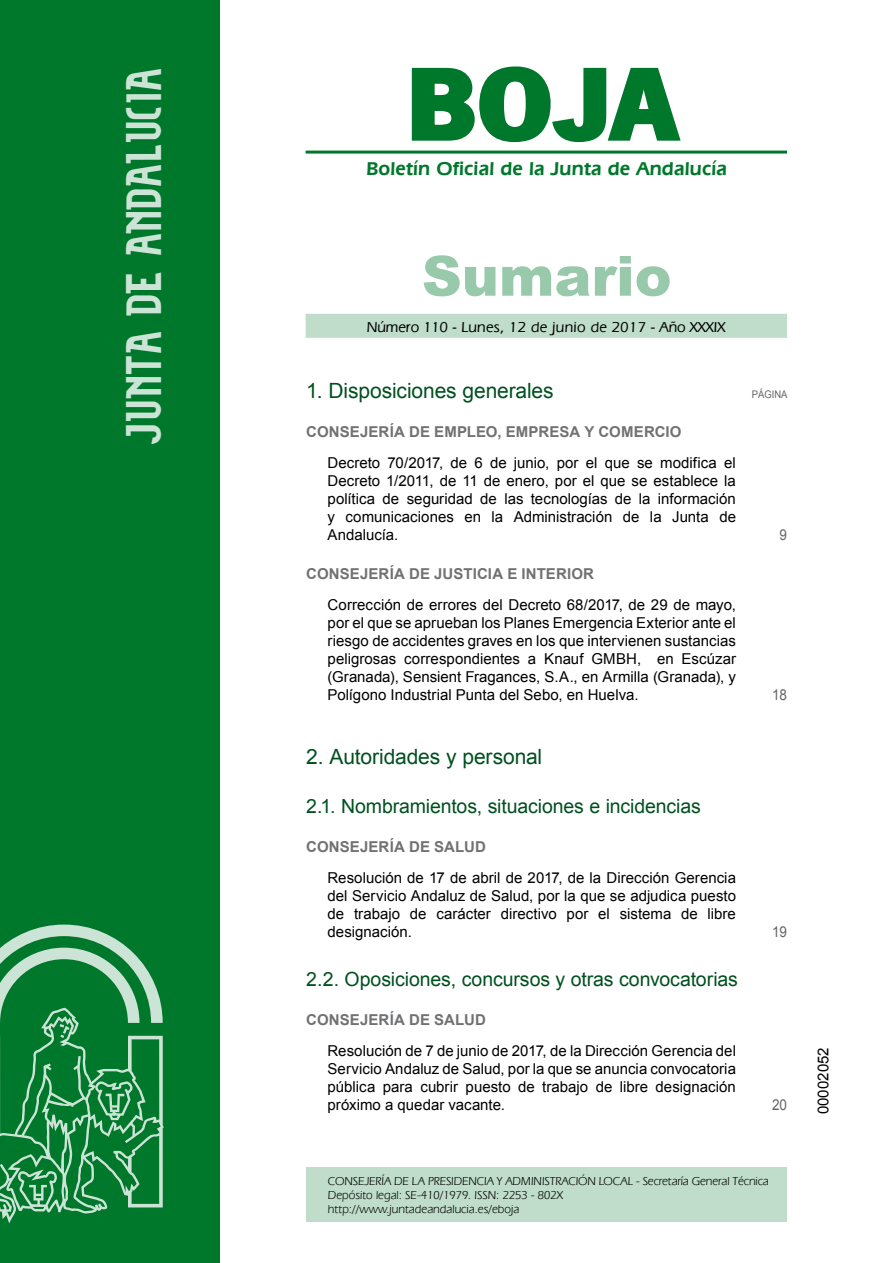
<style>
.page{position:relative;width:893px;height:1263px;background:#fff}
.page>*{position:absolute;margin:0;border:0;box-sizing:border-box;transform-origin:0 0}
.t1{font:700 105px "News Got T";color:#00782c;scale:1.14 1}
.t2{font:900 55.5px "Arial";color:#99c9ab}
.t3{font:27px "Alfabeto Andaluz Nuevo";color:#cce4d5}
.t4{font:21px "Arial";letter-spacing:-.005em;color:#00501f}
.t5{font:19.5px "Arial";letter-spacing:-.005em;color:#00501f}
.t6{font:600 19.5px "Eras IT Cby BT";letter-spacing:.01em;color:#00782c}
.t7{font:15px/18px "Arial";color:#000;text-align:justify}
.t8{font:700 15px "Arial";letter-spacing:.01em;color:#707173}
.t9{font:500 15px "Eras IT Cby BT";letter-spacing:.025em;color:#000}
.t10{font:15px "Arial";color:#646567;scale:.9 1}
.t11{font:12px/13.8px "Eras IT Cby BT";letter-spacing:-.01em;color:#000}
.t12{font:10.5px "Arial";color:#646567;scale:.9 1}
</style>
<div class="page">
<hr style="left:305px;top:151px;width:482px;height:3px;background:#00782c">
<div style="left:305px;top:314px;width:482px;height:24px;background:#bfddca"></div>
<div style="left:0;top:0;width:219px;height:1263px;background:#00782c"></div>
<svg style="left:0;top:925px;width:164px;height:298px"></svg>
<div style="left:306px;top:1167px;width:481px;height:55px;background:#bfddca"></div>
<svg style="left:411px;top:66px;width:270px;height:77px"></svg>
<h3 class="t3" style="left:136px;top:446px;width:379px;rotate:-90deg">JUNTA DE ANDALUCIA</h3>
<h1 class="t1" style="left:405px;top:42px;width:240px">BOJA</h1>
<h3 class="t6" style="left:366px;top:157px;width:362px">Boletín Oficial de la Junta de Andalucía</h3>
<h2 class="t2" style="left:422px;top:236px;width:251px">Sumario</h2>
<p class="t9" style="left:367px;top:317px;width:360px">Número 110 - Lunes, 12 de junio de 2017 - Año XXXIX</p>
<h3 class="t4" style="left:306px;top:377px;width:249px">1. Disposiciones generales</h3>
<p class="t12" style="left:751px;top:388px;width:41px">PÁGINA</p>
<p class="t8" style="left:306px;top:422px;width:377px">CONSEJERÍA DE EMPLEO, EMPRESA Y COMERCIO</p>
<p class="t7" style="left:327px;top:454px;width:410px">Decreto 70/2017, de 6 de junio, por el que se modifica el Decreto 1/2011, de 11 de enero, por el que se establece la política de seguridad de las tecnologías de la información y comunicaciones en la Administración de la Junta de Andalucía.</p>
<p class="t10" style="left:779px;top:525px;width:10px">9</p>
<p class="t8" style="left:306px;top:564px;width:289px">CONSEJERÍA DE JUSTICIA E INTERIOR</p>
<p class="t7" style="left:327px;top:596px;width:410px">Corrección de errores del Decreto 68/2017, de 29 de mayo, por el que se aprueban los Planes Emergencia Exterior ante el riesgo de accidentes graves en los que intervienen sustancias peligrosas correspondientes a Knauf GMBH, en Escúzar (Granada), Sensient Fragances, S.A., en Armilla (Granada), y Polígono Industrial Punta del Sebo, en Huelva.</p>
<h3 class="t4" style="left:306px;top:743px;width:237px">2. Autoridades y personal</h3>
<h3 class="t5" style="left:306px;top:793px;width:396px">2.1. Nombramientos, situaciones e incidencias</h3>
<p class="t8" style="left:306px;top:837px;width:181px">CONSEJERÍA DE SALUD</p>
<p class="t7" style="left:327px;top:868px;width:410px">Resolución de 17 de abril de 2017, de la Dirección Gerencia del Servicio Andaluz de Salud, por la que se adjudica puesto de trabajo de carácter directivo por el sistema de libre designación.</p>
<h3 class="t5" style="left:306px;top:966px;width:433px">2.2. Oposiciones, concursos y otras convocatorias</h3>
<p class="t8" style="left:306px;top:1010px;width:181px">CONSEJERÍA DE SALUD</p>
<p class="t7" style="left:327px;top:1041px;width:410px">Resolución de 7 de junio de 2017, de la Dirección Gerencia del Servicio Andaluz de Salud, por la que se anuncia convocatoria pública para cubrir puesto de trabajo de libre designación próximo a quedar vacante.</p>
<p class="t10" style="left:772px;top:685px;width:18px">18</p>
<p class="t10" style="left:772px;top:922px;width:18px">19</p>
<p class="t10" style="left:772px;top:1094px;width:18px">20</p>
<p class="t11" style="left:328px;top:1174px;width:442px">CONSEJERÍA DE LA PRESIDENCIA Y ADMINISTRACIÓN LOCAL - Secretaría General Técnica<br>Depósito legal: SE-410/1979. ISSN: 2253 - 802X<br>http://www.juntadeandalucia.es/eboja</p>
<p class="t7" style="left:814px;top:1114px;width:68px;rotate:-90deg">00002052</p>
</div>
